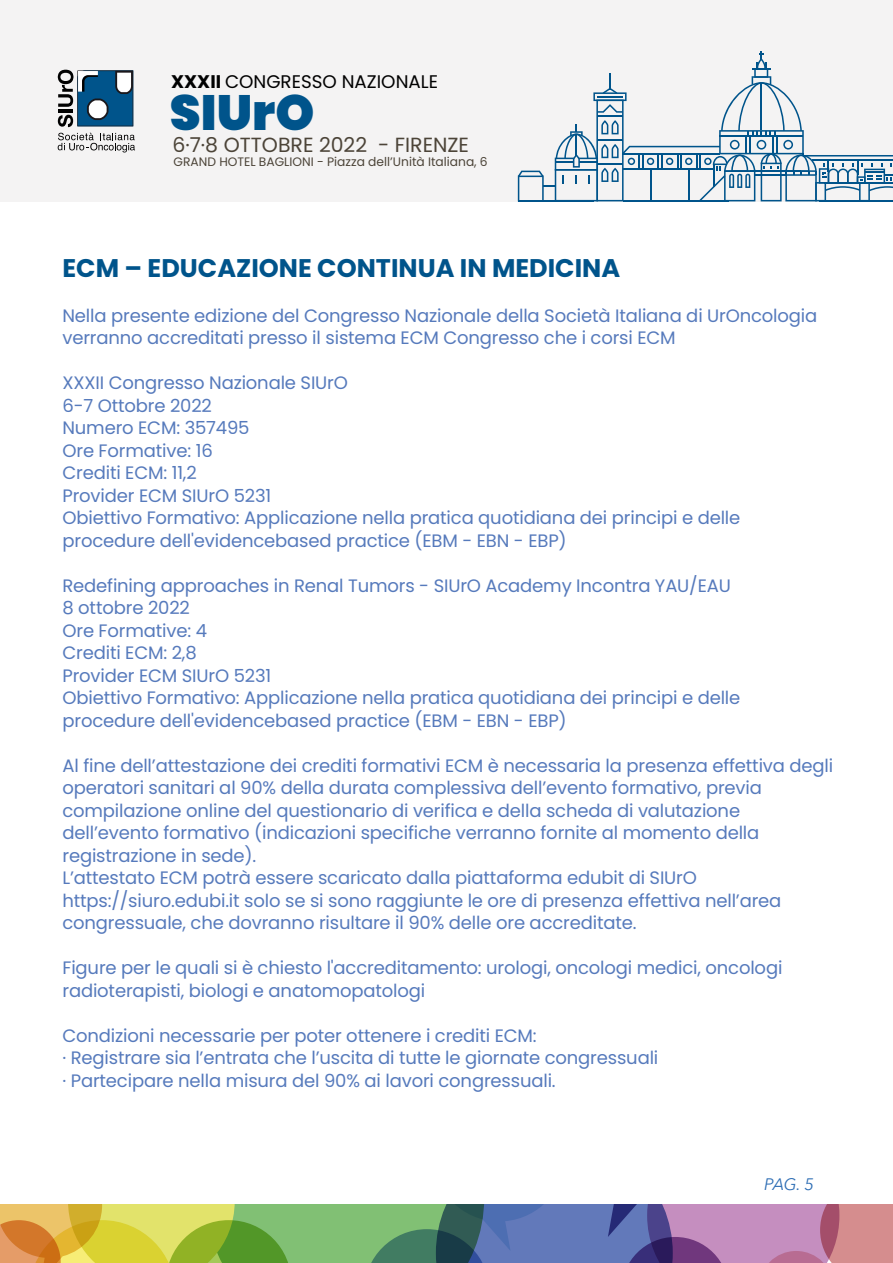
<style>
.page{position:relative;width:893px;height:1263px;background:#fff}
.page>*{position:absolute;margin:0;border:0;box-sizing:border-box;transform-origin:0 0}
.t1{font:900 49.5px "Poppins";color:#00548b}
.t2{font:700 25.5px "Poppins";color:#00548b}
.t3{font:20.4px "Poppins";color:#4c4438}
.t4{font:18.3px "Poppins";color:#010101}
.t5{font:18px/22.5px "Poppins";letter-spacing:-.01em;color:#567abc}
.t6{font:italic 16.5px "Avenir Next LT Pro";color:#2d6db4}
.t7{font:12.3px "Poppins";color:#4c4438}
.s1{font-weight:700}
</style>
<div class="page">
<div style="left:0;top:0;width:893px;height:202px;background:#f4f3f3"></div>
<svg style="left:0;top:1204px;width:893px;height:59px;background:#95957c"></svg>
<svg style="left:58px;top:133px;width:77px;height:19px"></svg>
<svg style="left:58px;top:70px;width:75px;height:57px"></svg>
<svg style="left:518px;top:51px;width:375px;height:150px"></svg>
<hr style="left:623px;top:200px;width:106px;height:1px;background:#00548b">
<hr style="left:518px;top:200px;width:75px;height:1px;background:#00548b">
<hr style="left:819px;top:200px;width:74px;height:1px;background:#00548b">
<p class="t4" style="left:171px;top:71px;width:268px"><span class="s1">XXXII</span> CONGRESSO NAZIONALE</p>
<h1 class="t1" style="left:170px;top:84px;width:146px">SIUrO</h1>
<p class="t7" style="left:174px;top:155px;width:316px">GRAND HOTEL BAGLIONI - Piazza dell’Unità Italiana, 6</p>
<p class="t3" style="left:172px;top:133px;width:298px">6·7·8 OTTOBRE 2022 - FIRENZE</p>
<h2 class="t2" style="left:62px;top:253px;width:559px">ECM – EDUCAZIONE CONTINUA IN MEDICINA</h2>
<p class="t5" style="left:62px;top:304px;width:756px">Nella presente edizione del Congresso Nazionale della Società Italiana di UrOncologia verranno accreditati presso il sistema ECM Congresso che i corsi ECM</p>
<p class="t5" style="left:62px;top:372px;width:679px">XXXII Congresso Nazionale SIUrO<br>6-7 Ottobre 2022<br>Numero ECM: 357495<br>Ore Formative: 16<br>Crediti ECM: 11,2<br>Provider ECM SIUrO 5231<br>Obiettivo Formativo: Applicazione nella pratica quotidiana dei principi e delle procedure dell'evidencebased practice (EBM - EBN - EBP)</p>
<p class="t5" style="left:62px;top:574px;width:679px">Redefining approaches in Renal Tumors - SIUrO Academy Incontra YAU/EAU 8 ottobre 2022<br>Ore Formative: 4<br>Crediti ECM: 2,8<br>Provider ECM SIUrO 5231<br>Obiettivo Formativo: Applicazione nella pratica quotidiana dei principi e delle procedure dell'evidencebased practice (EBM - EBN - EBP)</p>
<p class="t5" style="left:62px;top:754px;width:772px">Al fine dell’attestazione dei crediti formativi ECM è necessaria la presenza effettiva degli operatori sanitari al 90% della durata complessiva dell’evento formativo, previa compilazione online del questionario di verifica e della scheda di valutazione dell’evento formativo (indicazioni specifiche verranno fornite al momento della registrazione in sede).<br>L’attestato ECM potrà essere scaricato dalla piattaforma edubit di SIUrO https://siuro.edubi.it solo se si sono raggiunte le ore di presenza effettiva nell’area congressuale, che dovranno risultare il 90% delle ore accreditate.</p>
<p class="t5" style="left:62px;top:957px;width:721px">Figure per le quali si è chiesto l'accreditamento: urologi, oncologi medici, oncologi radioterapisti, biologi e anatomopatologi</p>
<p class="t5" style="left:62px;top:1024px;width:597px">Condizioni necessarie per poter ottenere i crediti ECM:<br>· Registrare sia l’entrata che l’uscita di tutte le giornate congressuali · Partecipare nella misura del 90% ai lavori congressuali.</p>
<p class="t6" style="left:764px;top:1174px;width:51px">PAG. 5</p>
</div>
